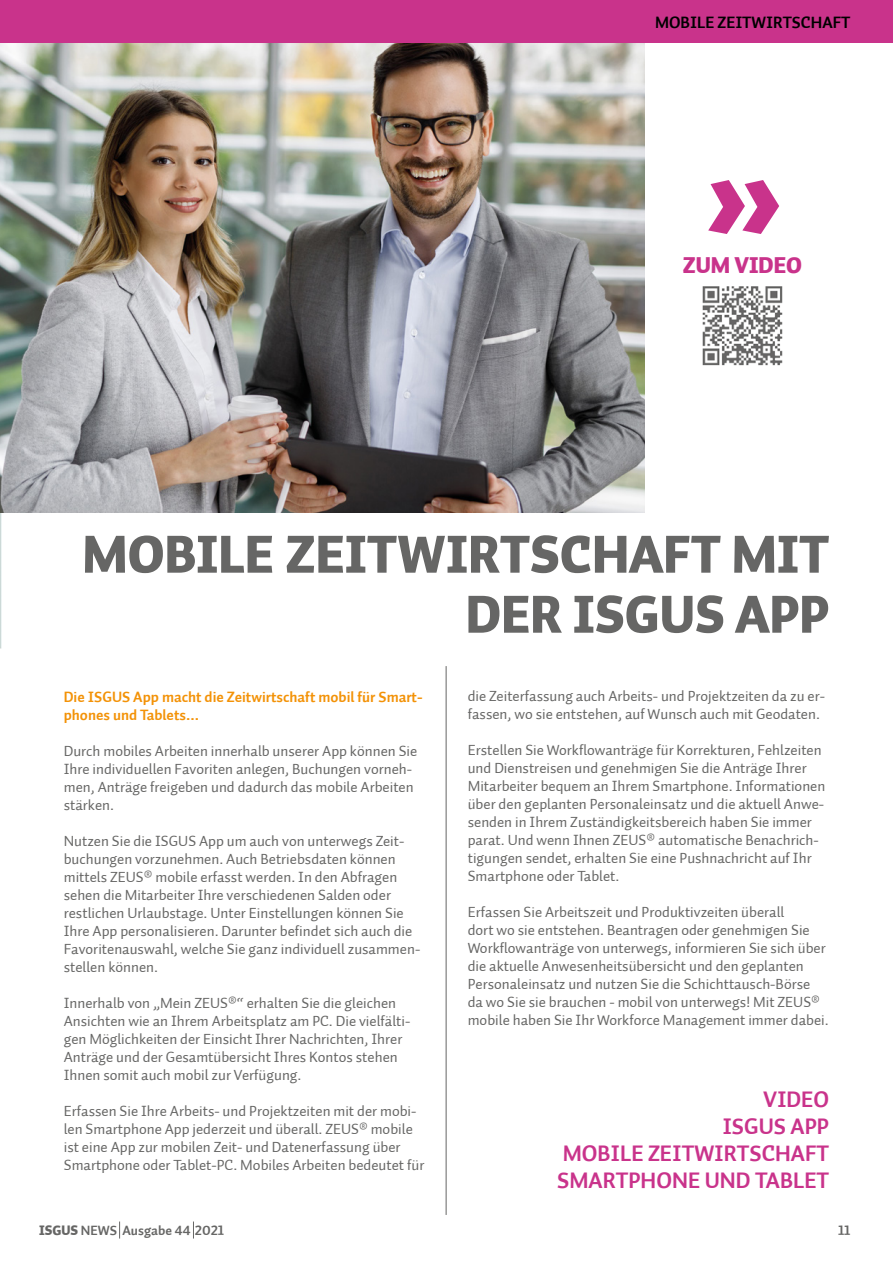
<style>
.page{position:relative;width:893px;height:1263px;background:#fff}
.page>*{position:absolute;margin:0;border:0;box-sizing:border-box;transform-origin:0 0}
.t1{font:52.5px/60px "Auto 1 Black LF";color:#666665;text-align:right}
.t2{font:22.5px/27px "Auto 1 Bold LF";color:#c9338b;text-align:right}
.t3{font:22.5px "Auto 1 Black LF";color:#c9338b}
.t4{font:16.5px "Auto 1 Bold LF";color:#000}
.t5{font:15px/18px "Auto 1";color:#666665}
.t6{font:15px/18px "Auto 1 Bold LF";color:#f39207}
.t7{font:13.5px "Auto 1 Bold LF";color:#666665}
.s1{font-family:"Auto 1 Black LF"}
</style>
<div class="page">
<img style="left:0;top:512px;width:1px;height:136px">
<img style="left:0;top:43px;width:644px;height:469px">
<hr style="left:446px;top:666px;width:1px;height:549px;background:#666665">
<img style="left:702px;top:286px;width:81px;height:80px">
<svg style="left:708px;top:180px;width:71px;height:54px"></svg>
<svg style="left:119px;top:1221px;width:1px;height:17px"></svg>
<svg style="left:193px;top:1221px;width:1px;height:17px"></svg>
<div style="left:0;top:0;width:893px;height:43px;background:#c9338b"></div>
<p class="t4" style="left:655px;top:11px;width:197px">MOBILE ZEITWIRTSCHAFT</p>
<h2 class="t3" style="left:682px;top:250px;width:121px">ZUM VIDEO</h2>
<h1 class="t1" style="left:82px;top:527px;width:748px">MOBILE ZEITWIRTSCHAFT MIT<br>DER ISGUS APP</h1>
<p class="t6" style="left:64px;top:688px;width:360px">Die ISGUS App macht die Zeitwirtschaft mobil für Smart&shy;phones und Tablets...</p>
<p class="t5" style="left:64px;top:742px;width:355px">Durch mobiles Arbeiten innerhalb unserer App können Sie Ihre individuellen Favoriten anlegen, Buchungen vorneh&shy;men, Anträge freigeben und dadurch das mobile Arbeiten stärken.</p>
<p class="t5" style="left:64px;top:832px;width:358px">Nutzen Sie die ISGUS App um auch von unterwegs Zeit&shy;buchungen vorzunehmen. Auch Betriebsdaten können mittels ZEUS® mobile erfasst werden. In den Abfragen sehen die Mitarbeiter Ihre verschiedenen Salden oder restlichen Urlaubstage. Unter Einstellungen können Sie Ihre App personalisieren. Darunter befindet sich auch die Favoritenauswahl, welche Sie ganz individuell zusammen&shy;stellen können.</p>
<p class="t5" style="left:64px;top:994px;width:348px">Innerhalb von „Mein ZEUS®“ erhalten Sie die gleichen Ansichten wie an Ihrem Arbeitsplatz am PC. Die vielfälti&shy;gen Möglichkeiten der Einsicht Ihrer Nachrichten, Ihrer Anträge und der Gesamtübersicht Ihres Kontos stehen Ihnen somit auch mobil zur Verfügung.</p>
<p class="t5" style="left:64px;top:1102px;width:362px">Erfassen Sie Ihre Arbeits- und Projektzeiten mit der mobi&shy;len Smartphone App jederzeit und überall. ZEUS® mobile ist eine App zur mobilen Zeit- und Datenerfassung über Smartphone oder Tablet-PC. Mobiles Arbeiten bedeutet für</p>
<p class="t5" style="left:468px;top:687px;width:359px">die Zeiterfassung auch Arbeits- und Projektzeiten da zu er&shy;fassen, wo sie entstehen, auf Wunsch auch mit Geodaten.</p>
<p class="t5" style="left:468px;top:741px;width:359px">Erstellen Sie Workflowanträge für Korrekturen, Fehlzeiten und Dienstreisen und genehmigen Sie die Anträge Ihrer Mitarbeiter bequem an Ihrem Smartphone. Informationen über den geplanten Personaleinsatz und die aktuell Anwe&shy;senden in Ihrem Zuständigkeitsbereich haben Sie immer parat. Und wenn Ihnen ZEUS® automatische Benachrich&shy;tigungen sendet, erhalten Sie eine Pushnachricht auf Ihr Smartphone oder Tablet.</p>
<p class="t5" style="left:468px;top:903px;width:362px">Erfassen Sie Arbeitszeit und Produktivzeiten überall<br>dort wo sie entstehen. Beantragen oder genehmigen Sie Workflowanträge von unterwegs, informieren Sie sich über die aktuelle Anwesenheitsübersicht und den geplanten Personaleinsatz und nutzen Sie die Schichttausch-Börse da wo Sie sie brauchen - mobil von unterwegs! Mit ZEUS® mobile haben Sie Ihr Workforce Management immer dabei.</p>
<h2 class="t2" style="left:557px;top:1086px;width:273px">VIDEO<br>ISGUS APP<br>MOBILE ZEITWIRTSCHAFT<br>SMARTPHONE UND TABLET</h2>
<p class="t7" style="left:39px;top:1222px;width:186px"><span class="s1">ISGUS</span> NEWS Ausgabe 44 2021</p>
<p class="t7" style="left:838px;top:1222px;width:14px">11</p>
</div>
